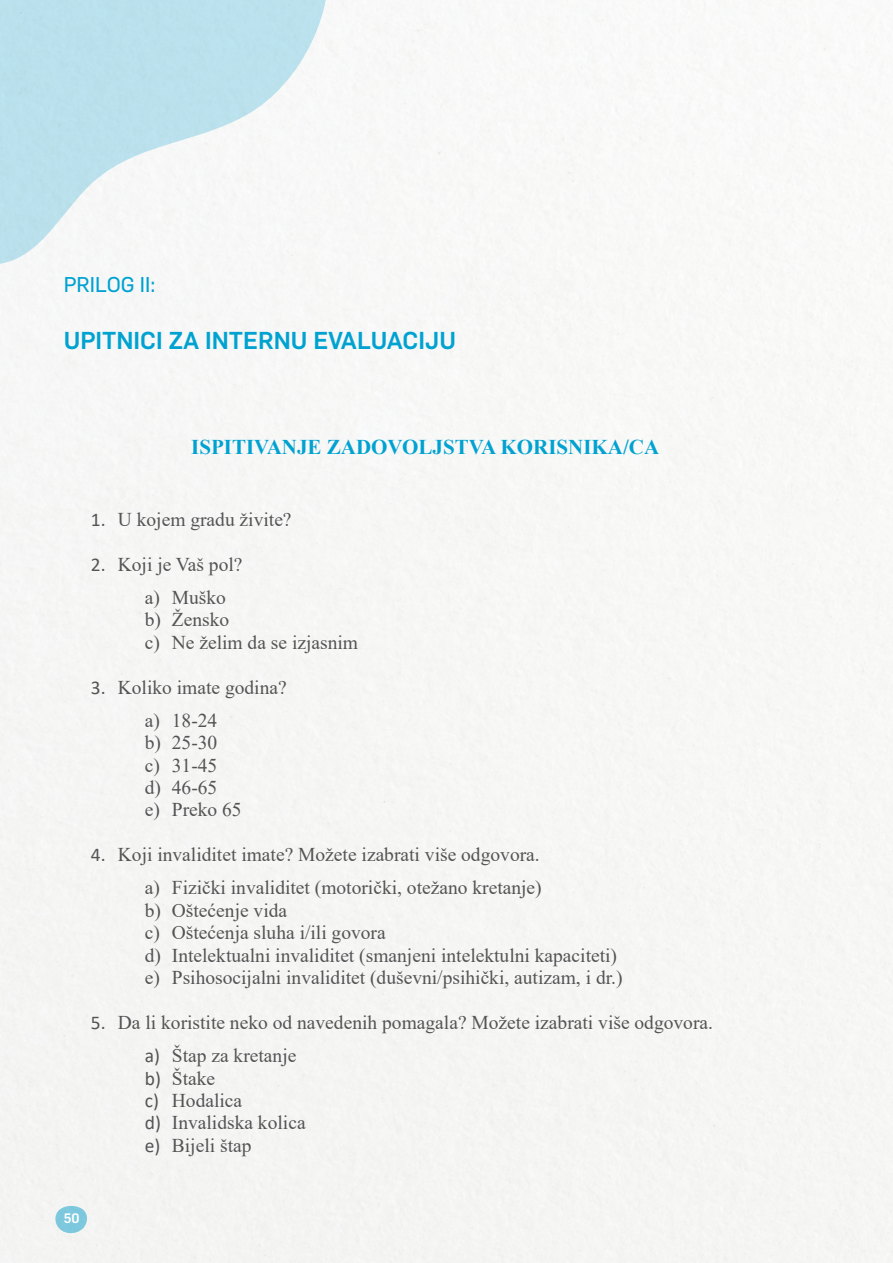
<style>
.page{position:relative;width:893px;height:1263px;background:#fff}
.page>*{position:absolute;margin:0;border:0;box-sizing:border-box;transform-origin:0 0}
.t1{font:500 24px "Flama";color:#00a2d1}
.t2{font:700 21px "Times New Roman";color:#00a2d1}
.t3{font:21px "Flama Basic";color:#00a2d1}
.t4{font:19.5px/22.4px "Times New Roman";color:#545456}
.t5{font:500 13.5px "Flama";color:#fff}
.s1{font-family:"Calibri"}
</style>
<div class="page">
<svg style="left:55px;top:1204px;width:34px;height:31px"></svg>
<svg style="left:0;top:0;width:338px;height:271px;fill:#bbe2ee"></svg>
<p class="t3" style="left:64px;top:270px;width:93px">PRILOG II:</p>
<p class="t1" style="left:64px;top:324px;width:394px">UPITNICI ZA INTERNU EVALUACIJU</p>
<p class="t2" style="left:191px;top:432px;width:469px">ISPITIVANJE ZADOVOLJSTVA KORISNIKA/CA</p>
<p class="t4" style="left:91px;top:507px;width:202px"><span class="s1">1.</span> U kojem gradu živite?</p>
<p class="t4" style="left:145px;top:547px;width:99px;line-height:33px;text-indent:-54px"><span class="s1">2.</span> Koji je Vaš pol? a) Muško</p>
<p class="t4" style="left:145px;top:608px;width:215px">b) Žensko<br>c) Ne želim da se izjasnim</p>
<p class="t4" style="left:145px;top:670px;width:143px;line-height:33px;text-indent:-54px"><span class="s1">3.</span> Koliko imate godina? a) 18-24</p>
<p class="t4" style="left:145px;top:731px;width:98px">b) 25-30<br>c) 31-45<br>d) 46-65<br>e) Preko 65</p>
<p class="t4" style="left:91px;top:838px;width:452px;line-height:33px;text-align:right"><span class="s1">4.</span> Koji invaliditet imate? Možete izabrati više odgovora. a) Fizički invaliditet (motorički, otežano kretanje)</p>
<p class="t4" style="left:145px;top:898px;width:479px">b) Oštećenje vida<br>c) Oštećenja sluha i/ili govora<br>d) Intelektualni invaliditet (smanjeni intelektulni kapaciteti) e) Psihosocijalni invaliditet (duševni/psihički, autizam, i dr.)</p>
<p class="t4" style="left:145px;top:1005px;width:570px;line-height:33px;text-indent:-54px"><span class="s1">5.</span> Da li koristite neko od navedenih pomagala? Možete izabrati više odgovora. <span class="s1">a)</span> Štap za kretanje</p>
<p class="t4" style="left:145px;top:1066px;width:162px"><span class="s1">b)</span> Štake<br><span class="s1">c)</span> Hodalica<br><span class="s1">d)</span> Invalidska kolica <span class="s1">e)</span> Bijeli štap</p>
<p class="t5" style="left:64px;top:1209px;width:17px">50</p>
</div>
